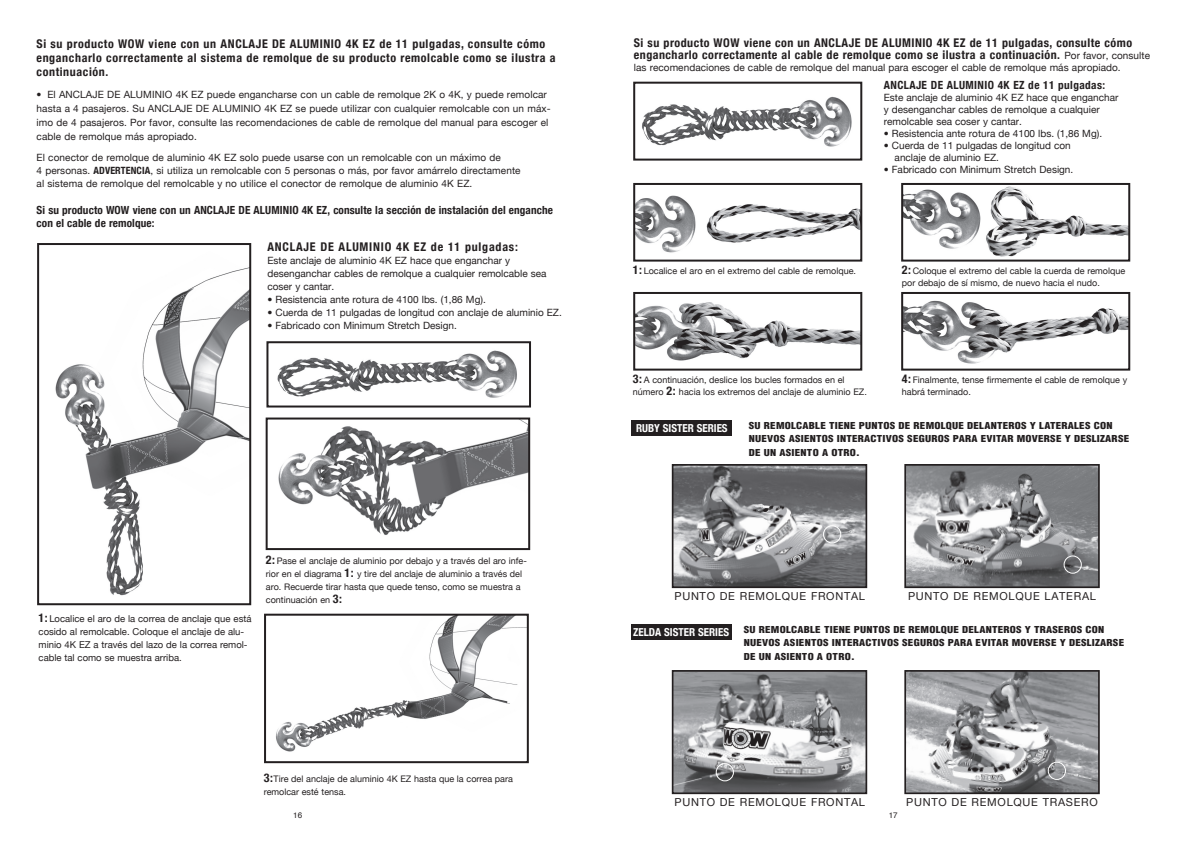
<style>
.page{position:relative;width:1191px;height:842px;background:#fff}
.page>*{position:absolute;margin:0;border:0;box-sizing:border-box;transform-origin:0 0}
.t1{font:700 condensed 12px/14px "Helvetica Neue";letter-spacing:.05em;color:#231f20}
.t2{font:700 condensed 11.2px/13.4px "Helvetica Neue";letter-spacing:.01em;color:#231f20}
.t3{font:700 condensed 11.2px "Helvetica Neue";letter-spacing:.035em;color:#231f20}
.t4{font:11px "Helvetica Neue";letter-spacing:.065em;color:#231f20}
.t5{font:700 condensed 11px "Helvetica Neue";color:#fff}
.t6{font:10px/12px "Helvetica Neue";letter-spacing:.005em;color:#231f20}
.t7{font:9.5px/13px "Helvetica Neue";color:#231f20}
.t8{font:900 condensed 9.4px/13.2px "Helvetica";letter-spacing:.02em;color:#231f20;scale:1.18 1}
.t9{font:9px/13px "Helvetica Neue";color:#231f20}
.t10{font:8px "Helvetica";color:#231f20}
.s1{font-weight:700;font-stretch:condensed}
.s2{font-weight:700;font-stretch:condensed;font-size:12px}
.s3{font-weight:400;font-stretch:normal;font-size:10px}
</style>
<div class="page">
<img style="left:636px;top:195px;width:223px;height:58px">
<div style="left:633px;top:183px;width:229px;height:79px;border:2px solid #231f20"></div>
<img style="left:642px;top:96px;width:210px;height:51px">
<div style="left:633px;top:82px;width:229px;height:79px;border:2px solid #231f20"></div>
<img style="left:904px;top:186px;width:223px;height:71px">
<div style="left:901px;top:183px;width:229px;height:79px;border:2px solid #231f20"></div>
<img style="left:636px;top:302px;width:223px;height:59px">
<div style="left:633px;top:292px;width:229px;height:79px;border:2px solid #231f20"></div>
<img style="left:904px;top:300px;width:223px;height:64px">
<div style="left:901px;top:292px;width:229px;height:79px;border:2px solid #231f20"></div>
<img style="left:55px;top:267px;width:193px;height:329px">
<div style="left:37px;top:243px;width:214px;height:362px;border:2px solid #231f20"></div>
<img style="left:276px;top:617px;width:250px;height:135px">
<div style="left:264px;top:614px;width:265px;height:149px;border:2px solid #231f20"></div>
<img style="left:278px;top:420px;width:249px;height:115px">
<div style="left:266px;top:417px;width:264px;height:133px;border:2px solid #231f20"></div>
<img style="left:277px;top:350px;width:240px;height:48px">
<div style="left:266px;top:341px;width:265px;height:66px;border:2px solid #231f20"></div>
<img style="left:675px;top:467px;width:189px;height:118px">
<div style="left:672px;top:464px;width:195px;height:124px;border:2px solid #231f20"></div>
<img style="left:907px;top:467px;width:189px;height:118px">
<div style="left:904px;top:464px;width:195px;height:124px;border:2px solid #231f20"></div>
<div style="left:1063px;top:555px;width:18px;height:19px;border:1px solid #fff;border-radius:50%"></div>
<div style="left:823px;top:525px;width:18px;height:18px;border:1px solid #fff;border-radius:50%"></div>
<div style="left:631px;top:420px;width:101px;height:16px;background:#231f20"></div>
<img style="left:675px;top:673px;width:189px;height:118px">
<div style="left:672px;top:670px;width:195px;height:124px;border:2px solid #231f20"></div>
<img style="left:907px;top:673px;width:189px;height:118px">
<div style="left:904px;top:670px;width:195px;height:124px;border:2px solid #231f20"></div>
<div style="left:1047px;top:762px;width:19px;height:18px;border:1px solid #fff;border-radius:50%"></div>
<div style="left:716px;top:763px;width:18px;height:18px;border:1px solid #fff;border-radius:50%"></div>
<div style="left:631px;top:624px;width:100px;height:16px;background:#231f20"></div>
<p class="t1" style="left:37px;top:36px;width:520px">Si su producto WOW viene con un ANCLAJE DE ALUMINIO 4K EZ de 11 pulgadas, consulte cómo engancharlo correctamente al sistema de remolque de su producto remolcable como se ilustra a continuación.</p>
<p class="t6" style="left:37px;top:87px;width:515px;line-height:14px">• El ANCLAJE DE ALUMINIO 4K EZ puede engancharse con un cable de remolque 2K o 4K, y puede remolcar hasta a 4 pasajeros. Su ANCLAJE DE ALUMINIO 4K EZ se puede utilizar con cualquier remolcable con un máx&shy;imo de 4 pasajeros. Por favor, consulte las recomendaciones de cable de remolque del manual para escoger el cable de remolque más apropiado.</p>
<p class="t6" style="left:37px;top:150px;width:485px;line-height:13.2px">El conector de remolque de aluminio 4K EZ solo puede usarse con un remolcable con un máximo de<br>4 personas. <span class="s1">ADVERTENCIA</span>, si utiliza un remolcable con 5 personas o más, por favor amárrelo directamente al sistema de remolque del remolcable y no utilice el conector de remolque de aluminio 4K EZ.</p>
<p class="t2" style="left:37px;top:203px;width:518px">Si su producto WOW viene con un ANCLAJE DE ALUMINIO 4K EZ, consulte la sección de instalación del enganche con el cable de remolque:</p>
<p class="t1" style="left:267px;top:239px;width:252px">ANCLAJE DE ALUMINIO 4K EZ de 11 pulgadas:</p>
<p class="t6" style="left:267px;top:254px;width:281px;line-height:13px">Este anclaje de aluminio 4K EZ hace que enganchar y desenganchar cables de remolque a cualquier remolcable sea coser y cantar.</p>
<p class="t6" style="left:267px;top:293px;width:220px">• Resistencia ante rotura de 4100 lbs. (1,86 Mg).</p>
<p class="t6" style="left:267px;top:306px;width:296px">• Cuerda de 11 pulgadas de longitud con anclaje de aluminio EZ.</p>
<p class="t6" style="left:267px;top:319px;width:191px">• Fabricado con Minimum Stretch Design.</p>
<p class="t7" style="left:39px;top:612px;width:214px"><span class="s2">1:</span> Localice el aro de la correa de anclaje que está cosido al remolcable. Coloque el anclaje de alu&shy;minio 4K EZ a través del lazo de la correa remol&shy;cable tal como se muestra arriba.</p>
<p class="t9" style="left:266px;top:554px;width:262px"><span class="s2">2:</span> Pase el anclaje de aluminio por debajo y a través del aro infe&shy;rior en el diagrama <span class="s2">1:</span> y tire del anclaje de aluminio a través del aro. Recuerde tirar hasta que quede tenso, como se muestra a continuación en <span class="s2">3:</span></p>
<p class="t9" style="left:264px;top:772px;width:251px"><span class="s2">3:</span>Tire del anclaje de aluminio 4K EZ hasta que la correa para remolcar esté tensa.</p>
<p class="t1" style="left:634px;top:37px;width:518px;line-height:12px">Si su producto WOW viene con un ANCLAJE DE ALUMINIO 4K EZ de 11 pulgadas, consulte cómo engancharlo correctamente al cable de remolque como se ilustra a continuación. <span class="s3">Por favor, consulte</span></p>
<p class="t6" style="left:634px;top:61px;width:488px">las recomendaciones de cable de remolque del manual para escoger el cable de remolque más apropiado.</p>
<p class="t3" style="left:884px;top:78px;width:223px">ANCLAJE DE ALUMINIO 4K EZ de 11 pulgadas:</p>
<p class="t6" style="left:884px;top:91px;width:236px">Este anclaje de aluminio 4K EZ hace que enganchar y desenganchar cables de remolque a cualquier remolcable sea coser y cantar.</p>
<p class="t6" style="left:884px;top:127px;width:220px">• Resistencia ante rotura de 4100 lbs. (1,86 Mg).</p>
<p class="t6" style="left:894px;top:139px;width:178px;text-indent:-11px">• Cuerda de 11 pulgadas de longitud con anclaje de aluminio EZ.</p>
<p class="t6" style="left:884px;top:163px;width:191px">• Fabricado con Minimum Stretch Design.</p>
<p class="t9" style="left:633px;top:264px;width:225px"><span class="s2">1:</span> Localice el aro en el extremo del cable de remolque.</p>
<p class="t9" style="left:902px;top:265px;width:225px;line-height:12px"><span class="s2">2:</span> Coloque el extremo del cable la cuerda de remolque por debajo de sí mismo, de nuevo hacia el nudo.</p>
<p class="t9" style="left:633px;top:374px;width:235px;line-height:12px"><span class="s2">3:</span> A continuación, deslice los bucles formados en el número <span class="s2">2:</span> hacia los extremos del anclaje de aluminio EZ.</p>
<p class="t9" style="left:902px;top:374px;width:227px;line-height:12px"><span class="s2">4:</span> Finalmente, tense firmemente el cable de remolque y habrá terminado.</p>
<p class="t5" style="left:636px;top:421px;width:93px">RUBY SISTER SERIES</p>
<p class="t8" style="left:749px;top:419px;width:324px">SU REMOLCABLE TIENE PUNTOS DE REMOLQUE DELANTEROS Y LATERALES CON<br>NUEVOS ASIENTOS INTERACTIVOS SEGUROS PARA EVITAR MOVERSE Y DESLIZARSE<br>DE UN ASIENTO A OTRO.</p>
<p class="t4" style="left:674px;top:589px;width:192px">PUNTO DE REMOLQUE FRONTAL</p>
<p class="t4" style="left:908px;top:589px;width:189px">PUNTO DE REMOLQUE LATERAL</p>
<p class="t5" style="left:633px;top:625px;width:97px">ZELDA SISTER SERIES</p>
<p class="t8" style="left:744px;top:623px;width:324px">SU REMOLCABLE TIENE PUNTOS DE REMOLQUE DELANTEROS Y TRASEROS CON<br>NUEVOS ASIENTOS INTERACTIVOS SEGUROS PARA EVITAR MOVERSE Y DESLIZARSE<br>DE UN ASIENTO A OTRO.</p>
<p class="t4" style="left:674px;top:795px;width:192px">PUNTO DE REMOLQUE FRONTAL</p>
<p class="t4" style="left:906px;top:795px;width:193px">PUNTO DE REMOLQUE TRASERO</p>
<p class="t10" style="left:293px;top:809px;width:10px">16</p>
<p class="t10" style="left:888px;top:809px;width:10px">17</p>
</div>
